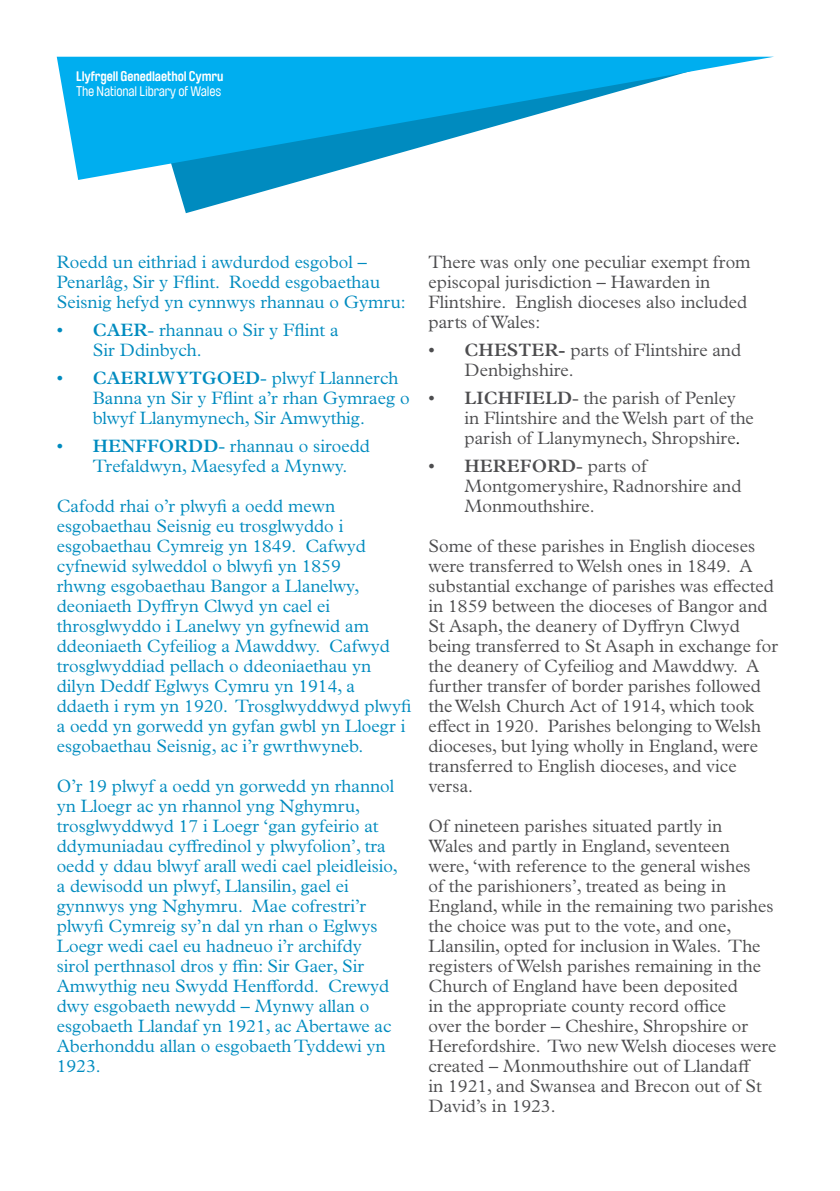
<style>
.page{position:relative;width:840px;height:1191px;background:#fff}
.page>*{position:absolute;margin:0;border:0;box-sizing:border-box;transform-origin:0 0}
.t1{font:300 18px/20px "Plantin MT Pro";color:#4d4d4f}
.t2{font:300 18px/20px "Plantin MT Pro";color:#008bbf}
.t3{font:600 18px "Plantin MT Std";color:#4d4d4f}
.t4{font:700 13.8px "Brauer Neue";letter-spacing:-.01em;color:#fff}
.t5{font:13.8px "Brauer Neue";letter-spacing:-.01em;color:#fff}
.s1{font-family:"Plantin MT Std";font-weight:600}
.s2{color:#000}
.s3{font-family:"Plantin MT Pro";font-weight:300}
</style>
<div class="page">
<svg style="left:176px;top:180px;width:128px;height:33px"></svg>
<svg style="left:57px;top:57px;width:715px;height:123px;fill:#00aeef"></svg>
<p class="t4" style="left:76px;top:68px;width:149px">Llyfrgell Genedlaethol Cymru</p>
<p class="t5" style="left:76px;top:84px;width:146px">The National Library of Wales</p>
<p class="t2" style="left:57px;top:252px;width:350px">Roedd un eithriad i awdurdod esgobol –<br>Penarlâg, Sir y Fflint. Roedd esgobaethau<br>Seisnig hefyd yn cynnwys rhannau o Gymru:</p>
<p class="t2" style="left:93px;top:320px;width:247px;text-indent:-36px"><span class="s1">• CAER</span>- rhannau o Sir y Fflint a<br>Sir Ddinbych.</p>
<p class="t2" style="left:93px;top:368px;width:318px;text-indent:-36px"><span class="s1">• CAERLWYTGOED</span>- plwyf Llannerch<br>Banna yn Sir y Fflint a’r rhan Gymraeg o blwyf Llanymynech, Sir Amwythig.</p>
<p class="t2" style="left:93px;top:436px;width:278px;text-indent:-36px"><span class="s1">• HENFFORDD</span>- rhannau o siroedd<br>Trefaldwyn, Maesyfed a Mynwy.</p>
<p class="t2" style="left:57px;top:496px;width:356px">Cafodd rhai o’r plwyfi a oedd mewn esgobaethau Seisnig eu trosglwyddo i esgobaethau Cymreig yn 1849. Cafwyd cyfnewid sylweddol o blwyfi yn 1859<br>rhwng esgobaethau Bangor a Llanelwy, deoniaeth Dyffryn Clwyd yn cael ei throsglwyddo i Lanelwy yn gyfnewid am ddeoniaeth Cyfeiliog a Mawddwy. Cafwyd trosglwyddiad pellach o ddeoniaethau yn dilyn Deddf Eglwys Cymru yn 1914, a ddaeth i rym yn 1920. Trosglwyddwyd plwyfi a oedd yn gorwedd yn gyfan gwbl yn Lloegr i esgobaethau Seisnig, ac i’r gwrthwyneb.</p>
<p class="t2" style="left:57px;top:776px;width:342px">O’r 19 plwyf a oedd yn gorwedd yn rhannol yn Lloegr ac yn rhannol yng Nghymru, trosglwyddwyd 17 i Loegr ‘gan gyfeirio at ddymuniadau cyffredinol y plwyfolion’, tra oedd y ddau blwyf arall wedi cael pleidleisio, a dewisodd un plwyf, Llansilin, gael ei gynnwys yng Nghymru. Mae cofrestri’r plwyfi Cymreig sy’n dal yn rhan o Eglwys Loegr wedi cael eu hadneuo i’r archifdy sirol perthnasol dros y ffin: Sir Gaer, Sir Amwythig neu Swydd Henffordd. Crewyd dwy esgobaeth newydd – Mynwy allan o esgobaeth Llandaf yn 1921, ac Abertawe ac Aberhonddu allan o esgobaeth Tyddewi yn 1923.</p>
<p class="t1" style="left:428px;top:252px;width:323px">There was only one peculiar exempt from episcopal jurisdiction – Hawarden in Flintshire. English dioceses also included parts of Wales:</p>
<p class="t1" style="left:464px;top:340px;width:278px;text-indent:-36px"><span class="s1">• CHES TER-</span> parts of Flintshire and<br>Denbighshire.</p>
<p class="t1" style="left:464px;top:388px;width:291px;text-indent:-36px"><span class="s1">• LICHFIELD</span>- the parish of Penley in Flintshire and the Welsh part of the parish of Llanymynech, Shropshire<span class="s2">.</span></p>
<p class="t3" style="left:428px;top:455px;width:220px">• HEREFORD<span class="s3">- parts of</span></p>
<p class="t1" style="left:464px;top:476px;width:278px">Montgomeryshire, Radnorshire and<br>Monmouthshire.</p>
<p class="t1" style="left:428px;top:536px;width:351px">Some of these parishes in English dioceses were transferred to Welsh ones in 1849. A substantial exchange of parishes was effected in 1859 between the dioceses of Bangor and St Asaph, the deanery of Dyffryn Clwyd being transferred to St Asaph in exchange for the deanery of Cyfeiliog and Mawddwy. A further transfer of border parishes followed the Welsh Church Act of 1914, which took effect in 1920. Parishes belonging to Welsh dioceses, but lying wholly in England, were transferred to English dioceses, and vice versa.</p>
<p class="t1" style="left:428px;top:816px;width:349px">Of nineteen parishes situated partly in<br>Wales and partly in England, seventeen<br>were, ‘with reference to the general wishes<br>of the parishioners’, treated as being in England, while in the remaining two parishes the choice was put to the vote, and one, Llansilin, opted for inclusion in Wales. The registers of Welsh parishes remaining in the Church of England have been deposited<br>in the appropriate county record office<br>over the border – Cheshire, Shropshire or Herefordshire. Two new Welsh dioceses were created – Monmouthshire out of Llandaff<br>in 1921, and Swansea and Brecon out of St David’s in 1923.</p>
</div>
